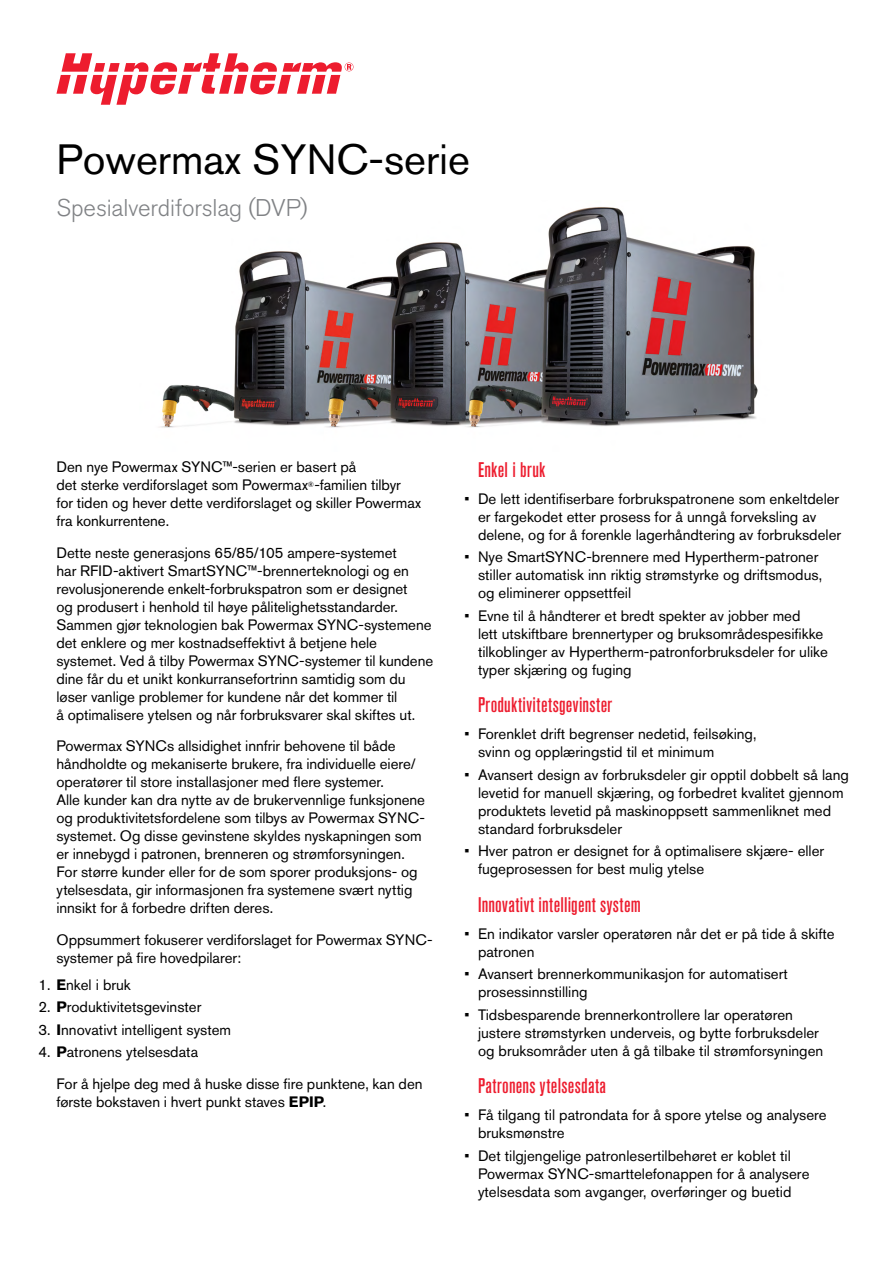
<style>
.page{position:relative;width:893px;height:1263px;background:#fff}
.page>*{position:absolute;margin:0;border:0;box-sizing:border-box;transform-origin:0 0}
.t1{font:42px "Akzidenz Grotesk Pro";color:#000}
.t2{font:300 24px "Akzidenz Grotesk Pro";letter-spacing:-.005em;color:#808285}
.t3{font:500 condensed 21px "Akzidenz Grotesk Pro";letter-spacing:.02em;color:#ed1c2e}
.t4{font:15px/18px "Akzidenz Grotesk Pro";color:#000}
.s1{font-weight:700}
</style>
<div class="page">
<img style="left:159px;top:207px;width:599px;height:221px">
<svg style="left:56px;top:53px;width:297px;height:52px"></svg>
<h1 class="t1" style="left:56px;top:132px;width:415px">Powermax SYNC-serie</h1>
<h2 class="t2" style="left:56px;top:192px;width:253px">Spesialverdiforslag (DVP)</h2>
<p class="t4" style="left:56px;top:458px;width:366px">Den nye Powermax SYNC™-serien er basert på<br>det sterke verdiforslaget som Powermax<sup>®</sup>-familien tilbyr for tiden og hever dette verdiforslaget og skiller Powermax fra konkurrentene.</p>
<p class="t4" style="left:56px;top:543px;width:378px">Dette neste generasjons 65/85/105 ampere-systemet<br>har RFID-aktivert SmartSYNC™-brennerteknologi og en revolusjonerende enkelt-forbrukspatron som er designet<br>og produsert i henhold til høye pålitelighetsstandarder.<br>Sammen gjør teknologien bak Powermax SYNC-systemene det enklere og mer kostnadseffektivt å betjene hele systemet. Ved å tilby Powermax SYNC-systemer til kundene dine får du et unikt konkurransefortrinn samtidig som du løser vanlige problemer for kundene når det kommer til<br>å optimalisere ytelsen og når forbruksvarer skal skiftes ut.</p>
<p class="t4" style="left:56px;top:737px;width:370px">Powermax SYNCs allsidighet innfrir behovene til både håndholdte og mekaniserte brukere, fra individuelle eiere/ operatører til store installasjoner med flere systemer.<br>Alle kunder kan dra nytte av de brukervennlige funksjonene og produktivitetsfordelene som tilbys av Powermax SYNC&shy;systemet. Og disse gevinstene skyldes nyskapningen som er innebygd i patronen, brenneren og strømforsyningen.<br>For større kunder eller for de som sporer produksjons- og ytelsesdata, gir informasjonen fra systemene svært nyttig innsikt for å forbedre driften deres.</p>
<p class="t4" style="left:56px;top:930px;width:378px">Oppsummert fokuserer verdiforslaget for Powermax SYNC&shy;systemer på fire hovedpilarer:</p>
<p class="t4" style="left:38px;top:975px;width:94px">1. <span class="s1">E</span>nkel i bruk</p>
<p class="t4" style="left:38px;top:998px;width:165px">2. <span class="s1">P</span>roduktivitetsgevinster</p>
<p class="t4" style="left:38px;top:1020px;width:194px">3. <span class="s1">I</span>nnovativt intelligent system</p>
<p class="t4" style="left:56px;top:1036px;width:368px;line-height:31.5px;text-indent:-18px">4. <span class="s1">P</span>atronens ytelsesdata<br>For å hjelpe deg med å huske disse fire punktene, kan den</p>
<p class="t4" style="left:56px;top:1092px;width:271px">første bokstaven i hvert punkt staves <span class="s1">EPIP</span>.</p>
<h3 class="t3" style="left:478px;top:456px;width:69px">Enkel i bruk</h3>
<p class="t4" style="left:478px;top:489px;width:365px;text-indent:-14px">• De lett identifiserbare forbrukspatronene som enkeltdeler er fargekodet etter prosess for å unngå forveksling av delene, og for å forenkle lagerhåndtering av forbruksdeler</p>
<p class="t4" style="left:478px;top:548px;width:346px;text-indent:-14px">• Nye SmartSYNC-brennere med Hypertherm-patroner stiller automatisk inn riktig strømstyrke og driftsmodus, og eliminerer oppsettfeil</p>
<p class="t4" style="left:478px;top:606px;width:351px;text-indent:-14px">• Evne til å håndterer et bredt spekter av jobber med<br>lett utskiftbare brennertyper og bruksområdespesifikke tilkoblinger av Hypertherm-patronforbruksdeler for ulike typer skjæring og fuging</p>
<h3 class="t3" style="left:478px;top:691px;width:136px">Produktivitetsgevinster</h3>
<p class="t4" style="left:478px;top:725px;width:280px;text-indent:-14px">• Forenklet drift begrenser nedetid, feilsøking, svinn og opplæringstid til et minimum</p>
<p class="t4" style="left:478px;top:765px;width:372px;text-indent:-14px">• Avansert design av forbruksdeler gir opptil dobbelt så lang levetid for manuell skjæring, og forbedret kvalitet gjennom produktets levetid på maskinoppsett sammenliknet med standard forbruksdeler</p>
<p class="t4" style="left:478px;top:842px;width:348px;text-indent:-14px">• Hver patron er designet for å optimalisere skjære- eller fugeprosessen for best mulig ytelse</p>
<h3 class="t3" style="left:478px;top:891px;width:164px">Innovativt intelligent system</h3>
<p class="t4" style="left:478px;top:924px;width:358px;text-indent:-14px">• En indikator varsler operatøren når det er på tide å skifte patronen</p>
<p class="t4" style="left:478px;top:965px;width:311px;text-indent:-14px">• Avansert brennerkommunikasjon for automatisert prosessinnstilling</p>
<p class="t4" style="left:478px;top:1005px;width:347px;text-indent:-14px">• Tidsbesparende brennerkontrollere lar operatøren justere strømstyrken underveis, og bytte forbruksdeler og bruksområder uten å gå tilbake til strømforsyningen</p>
<h3 class="t3" style="left:478px;top:1072px;width:130px">Patronens ytelsesdata</h3>
<p class="t4" style="left:478px;top:1106px;width:350px;text-indent:-14px">• Få tilgang til patrondata for å spore ytelse og analysere bruksmønstre</p>
<p class="t4" style="left:478px;top:1146px;width:333px;text-indent:-14px">• Det tilgjengelige patronlesertilbehøret er koblet til<br>Powermax SYNC-smarttelefonappen for å analysere ytelsesdata som avganger, overføringer og buetid</p>
</div>
